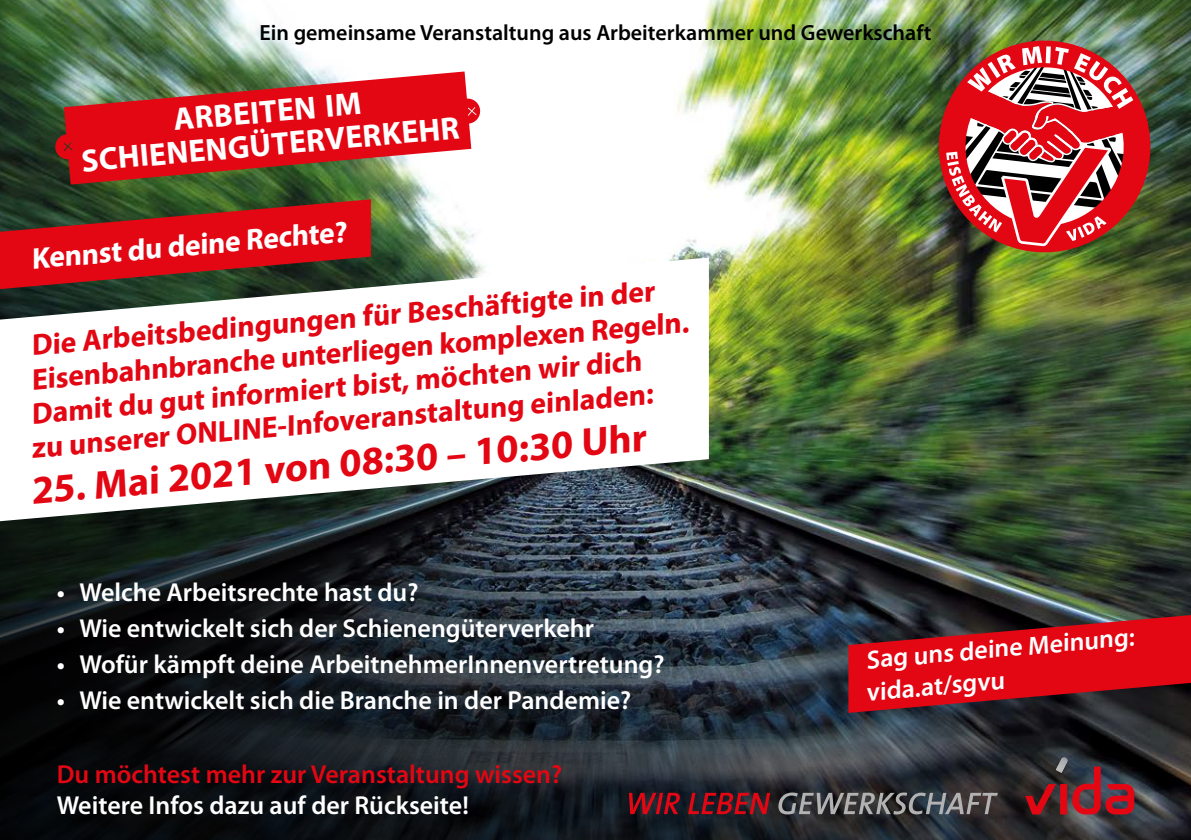
<style>
.page{position:relative;width:1191px;height:840px;background:#fff}
.page>*{position:absolute;margin:0;border:0;box-sizing:border-box;transform-origin:0 0}
.t1{font:700 40px "Myriad Pro";color:#e30613}
.t2{font:700 32px/33px "Myriad Pro";color:#fff;text-align:center}
.t3{font:700 30px/34px "Myriad Pro";color:#e30613}
.t4{font:700 30px "Myriad Pro";color:#fff}
.t5{font:600 26px/32px "Myriad Pro";color:#fff}
.t6{font:600 26px "Myriad Pro";color:#e30613}
.t7{font:600 22px "Myriad Pro";color:#000}
</style>
<div class="page">
<img style="left:0;top:0;width:1191px;height:254px">
<img style="left:0;top:254px;width:1191px;height:585px">
<svg style="left:848px;top:614px;width:343px;height:98px;background:#a8101b"></svg>
<svg style="left:0;top:199px;width:371px;height:58px;background:#ad1818"></svg>
<svg style="left:0;top:257px;width:709px;height:264px"></svg>
<img style="left:935px;top:37px;width:227px;height:219px">
<svg style="left:946px;top:46px;width:189px;height:205px"></svg>
<svg style="left:55px;top:71px;width:425px;height:113px;background:#c23938"></svg>
<svg style="left:629px;top:792px;width:51px;height:21px"></svg>
<svg style="left:688px;top:792px;width:82px;height:21px;background:#6c1721"></svg>
<svg style="left:778px;top:792px;width:219px;height:22px;background:#5e5e60"></svg>
<svg style="left:1025px;top:756px;width:109px;height:58px;background:#602830"></svg>
<p class="t7" style="left:259px;top:19px;width:673px">Ein gemeinsame Veranstaltung aus Arbeiterkammer und Gewerkschaft</p>
<p class="t2" style="left:77px;top:110px;width:381px;rotate:-5deg">ARBEITEN IM<br>SCHIENENGÜTERVERKEHR</p>
<p class="t4" style="left:30px;top:239px;width:318px;rotate:-5deg">Kennst du deine Rechte?</p>
<p class="t3" style="left:21px;top:328px;width:667px;rotate:-5deg">Die Arbeitsbedingungen für Beschäftigte in der Eisenbahnbranche unterliegen komplexen Regeln.<br>Damit du gut informiert bist, möchten wir dich<br>zu unserer ONLINE-Infoveranstaltung einladen:</p>
<h1 class="t1" style="left:29px;top:464px;width:619px;rotate:-5deg">25. Mai 2021 von 08:30 – 10:30 Uhr</h1>
<p class="t5" style="left:57px;top:575px;width:363px">• Welche Arbeitsrechte hast du?</p>
<p class="t5" style="left:57px;top:611px;width:539px">• Wie entwickelt sich der Schienengüterverkehr</p>
<p class="t5" style="left:57px;top:647px;width:609px">• Wofür kämpft deine ArbeitnehmerInnenvertretung?</p>
<p class="t5" style="left:57px;top:683px;width:576px">• Wie entwickelt sich die Branche in der Pandemie?</p>
<p class="t6" style="left:57px;top:757px;width:507px">Du möchtest mehr zur Veranstaltung wissen?</p>
<p class="t5" style="left:57px;top:788px;width:414px">Weitere Infos dazu auf der Rückseite!</p>
<p class="t5" style="left:862px;top:643px;width:273px;rotate:-5deg">Sag uns deine Meinung: vida.at/sgvu</p>
</div>
